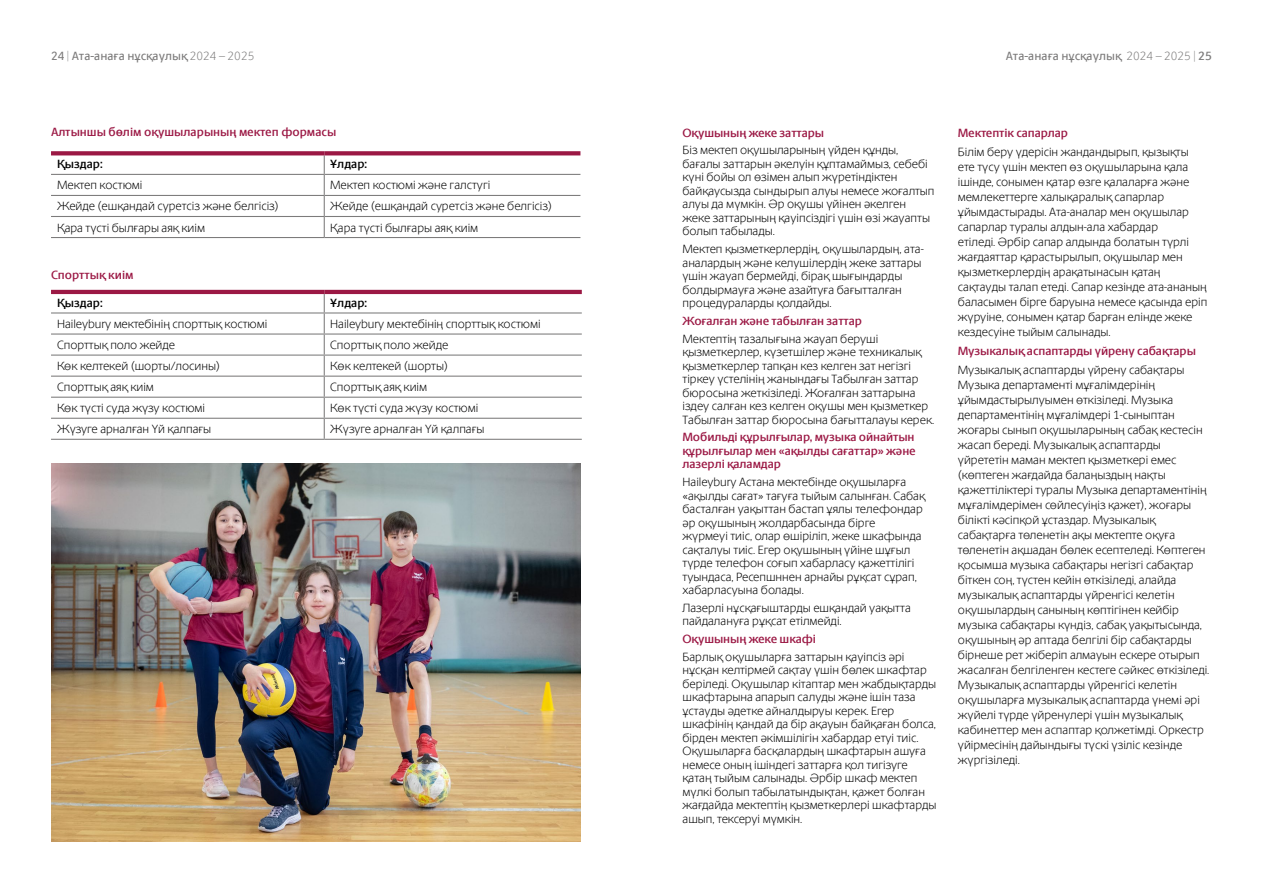
<style>
.page{position:relative;width:1263px;height:893px;background:#fff}
.page>*{position:absolute;margin:0;border:0;box-sizing:border-box;transform-origin:0 0}
.t1{font:300 12px/15px "Berlingske Sans";color:#000}
.t2{font:12px/13.5px "Berlingske Sans D Bd";letter-spacing:-.01em;color:#9b1844;text-align:justify}
.t3{font:500 12px "Berlingske Sans";color:#7c7b7b}
.t4{font:12px "Berlingske Sans D Bd";color:#000}
.s1{font-weight:300}
.s2{font-family:"Berlingske Sans D Bd";font-weight:400}
</style>
<div class="page">
<hr style="left:51px;top:195px;width:273px;height:1px;background:#7c7b7b">
<hr style="left:324px;top:195px;width:256px;height:1px;background:#7c7b7b">
<hr style="left:51px;top:216px;width:273px;height:1px;background:#7c7b7b">
<hr style="left:324px;top:216px;width:256px;height:1px;background:#7c7b7b">
<hr style="left:51px;top:237px;width:273px;height:1px;background:#7c7b7b">
<hr style="left:324px;top:237px;width:256px;height:1px;background:#7c7b7b">
<svg style="left:324px;top:155px;width:1px;height:82px"></svg>
<hr style="left:51px;top:174px;width:273px;height:1px;background:#7c7b7b">
<hr style="left:324px;top:174px;width:256px;height:1px;background:#7c7b7b">
<svg style="left:51px;top:151px;width:273px;height:4px"></svg>
<svg style="left:324px;top:151px;width:256px;height:4px"></svg>
<hr style="left:51px;top:333px;width:273px;height:2px;background:#7c7b7b">
<hr style="left:324px;top:333px;width:258px;height:2px;background:#7c7b7b">
<hr style="left:51px;top:376px;width:273px;height:1px;background:#7c7b7b">
<hr style="left:324px;top:376px;width:258px;height:1px;background:#7c7b7b">
<hr style="left:51px;top:397px;width:273px;height:1px;background:#7c7b7b">
<hr style="left:324px;top:397px;width:258px;height:1px;background:#7c7b7b">
<hr style="left:51px;top:418px;width:273px;height:1px;background:#7c7b7b">
<hr style="left:324px;top:418px;width:258px;height:1px;background:#7c7b7b">
<hr style="left:51px;top:439px;width:273px;height:1px;background:#7c7b7b">
<hr style="left:324px;top:439px;width:258px;height:1px;background:#7c7b7b">
<svg style="left:324px;top:294px;width:1px;height:145px"></svg>
<hr style="left:51px;top:312px;width:273px;height:2px;background:#7c7b7b">
<hr style="left:324px;top:312px;width:258px;height:2px;background:#7c7b7b">
<hr style="left:51px;top:290px;width:273px;height:4px;background:#9b1844">
<hr style="left:324px;top:290px;width:258px;height:4px;background:#9b1844">
<hr style="left:51px;top:355px;width:273px;height:1px;background:#7c7b7b">
<hr style="left:324px;top:355px;width:258px;height:1px;background:#7c7b7b">
<img style="left:51px;top:463px;width:529px;height:379px">
<p class="t3" style="left:51px;top:46px;width:205px">24 | Ата-анаға нұсқаулық <span class="s1">2024 – 2025</span></p>
<p class="t3" style="left:1006px;top:46px;width:208px">Ата-анаға нұсқаулық <span class="s1">2024 – 2025</span> <span class="s2">| 25</span></p>
<p class="t2" style="left:51px;top:125px;width:287px">Алтыншы бөлім оқушыларының мектеп формасы</p>
<p class="t2" style="left:682px;top:125px;width:143px">Оқушының жеке заттары</p>
<p class="t1" style="left:682px;top:143px;width:254px;line-height:13.5px">Біз мектеп оқушыларының үйден құнды, бағалы заттарын әкелуін құптамаймыз, себебі күні бойы ол өзімен алып жүретіндіктен байқаусызда сындырып алуы немесе жоғалтып алуы да мүмкін. Әр оқушы үйінен әкелген жеке заттарының қауіпсіздігі үшін өзі жауапты болып табылады.</p>
<p class="t1" style="left:682px;top:242px;width:243px;line-height:13.5px">Мектеп қызметкерлердің, оқушылардың, ата&shy;аналардың және келушілердің жеке заттары үшін жауап бермейді, бірақ шығындарды болдырмауға және азайтуға бағытталған процедураларды қолдайды.</p>
<p class="t2" style="left:682px;top:313px;width:181px">Жоғалған және табылған заттар</p>
<p class="t1" style="left:682px;top:331px;width:253px;line-height:13.5px">Мектептің тазалығына жауап беруші қызметкерлер, күзетшілер және техникалық қызметкерлер тапқан кез келген зат негізгі тіркеу үстелінің жанындағы Табылған заттар бюросына жеткізіледі. Жоғалған заттарына іздеу салған кез келген оқушы мен қызметкер Табылған заттар бюросына бағытталауы керек.</p>
<p class="t2" style="left:682px;top:430px;width:235px">Мобильді құрылғылар, музыка ойнайтын құрылғылар мен «ақылды сағаттар» және лазерлі қаламдар</p>
<p class="t1" style="left:682px;top:475px;width:244px;line-height:13.5px">Haileybury Астана мектебінде оқушыларға «ақылды сағат» тағуға тыйым салынған. Сабақ басталған уақыттан бастап ұялы телефондар әр оқушының жолдарбасында бірге<br>жүрмеуі тиіс, олар өшіріліп, жеке шкафында сақталуы тиіс. Егер оқушының үйіне шұғыл түрде телефон соғып хабарласу қажеттілігі туындаса, Ресепшннен арнайы рұқсат сұрап, хабарласуына болады.</p>
<p class="t1" style="left:682px;top:600px;width:230px;line-height:13.5px">Лазерлі нұсқағыштарды ешқандай уақытта пайдалануға рұқсат етілмейді.</p>
<p class="t2" style="left:682px;top:632px;width:135px">Оқушының жеке шкафі</p>
<p class="t1" style="left:682px;top:649px;width:256px;line-height:13.5px">Барлық оқушыларға заттарын қауіпсіз әрі нұсқан келтірмей сақтау үшін бөлек шкафтар беріледі. Оқушылар кітаптар мен жабдықтарды шкафтарына апарып салуды және ішін таза ұстауды әдетке айналдыруы керек. Егер шкафінің қандай да бір ақауын байқаған болса, бірден мектеп әкімшілігін хабардар етуі тиіс.<br>Оқушыларға басқалардың шкафтарын ашуға немесе оның ішіндегі заттарға қол тигізуге қатаң тыйым салынады. Әрбір шкаф мектеп мүлкі болып табылатындықтан, қажет болған жағдайда мектептің қызметкерлері шкафтарды ашып, тексеруі мүмкін.</p>
<p class="t4" style="left:57px;top:155px;width:47px">Қыздар:</p>
<p class="t4" style="left:330px;top:155px;width:38px">Ұлдар:</p>
<p class="t1" style="left:57px;top:177px;width:87px">Мектеп костюмі</p>
<p class="t1" style="left:330px;top:177px;width:162px">Мектеп костюмі және галстугі</p>
<p class="t1" style="left:57px;top:198px;width:223px">Жейде (ешқандай суретсіз және белгісіз)</p>
<p class="t1" style="left:330px;top:198px;width:223px">Жейде (ешқандай суретсіз және белгісіз)</p>
<p class="t1" style="left:57px;top:219px;width:150px">Қара түсті былғары аяқ киім</p>
<p class="t1" style="left:330px;top:219px;width:150px">Қара түсті былғары аяқ киім</p>
<p class="t2" style="left:51px;top:267px;width:84px">Спорттық киім</p>
<p class="t4" style="left:57px;top:294px;width:47px">Қыздар:</p>
<p class="t4" style="left:330px;top:294px;width:38px">Ұлдар:</p>
<p class="t1" style="left:57px;top:316px;width:212px">Haileybury мектебінің спорттық костюмі</p>
<p class="t1" style="left:330px;top:316px;width:212px">Haileybury мектебінің спорттық костюмі</p>
<p class="t1" style="left:57px;top:337px;width:120px">Спорттық поло жейде</p>
<p class="t1" style="left:330px;top:337px;width:120px">Спорттық поло жейде</p>
<p class="t1" style="left:57px;top:358px;width:164px">Көк келтекей (шорты/лосины)</p>
<p class="t1" style="left:330px;top:358px;width:119px">Көк келтекей (шорты)</p>
<p class="t1" style="left:57px;top:379px;width:98px">Спорттық аяқ киім</p>
<p class="t1" style="left:330px;top:379px;width:98px">Спорттық аяқ киім</p>
<p class="t1" style="left:57px;top:400px;width:150px">Көк түсті суда жүзу костюмі</p>
<p class="t1" style="left:330px;top:400px;width:150px">Көк түсті суда жүзу костюмі</p>
<p class="t1" style="left:57px;top:421px;width:156px">Жүзуге арналған Үй қалпағы</p>
<p class="t1" style="left:330px;top:421px;width:156px">Жүзуге арналған Үй қалпағы</p>
<p class="t2" style="left:958px;top:125px;width:112px">Мектептік сапарлар</p>
<p class="t1" style="left:958px;top:144px;width:251px">Білім беру үдерісін жандандырып, қызықты ете түсу үшін мектеп өз оқушыларына қала ішінде, сонымен қатар өзге қалаларға және мемлекеттерге халықаралық сапарлар ұйымдастырады. Ата-аналар мен оқушылар сапарлар туралы алдын-ала хабардар<br>етіледі. Әрбір сапар алдында болатын түрлі жағдаяттар қарастырылып, оқушылар мен қызметкерлердің арақатынасын қатаң сақтауды талап етеді. Сапар кезінде ата-ананың баласымен бірге баруына немесе қасында еріп жүруіне, сонымен қатар барған елінде жеке кездесуіне тыйым салынады.</p>
<p class="t2" style="left:958px;top:344px;width:240px">Музыкалық аспаптарды үйрену сабақтары</p>
<p class="t1" style="left:958px;top:362px;width:253px">Музыкалық аспаптарды үйрену сабақтары Музыка департаменті мұғалімдерінің ұйымдастырылуымен өткізіледі. Музыка департаментінің мұғалімдері 1-сыныптан жоғары сынып оқушыларының сабақ кестесін жасап береді. Музыкалық аспаптарды үйрететін маман мектеп қызметкері емес (көптеген жағдайда балаңыздың нақты қажеттіліктері туралы Музыка департаментінің мұғалімдерімен сөйлесуіңіз қажет), жоғары білікті кәсіпқой ұстаздар. Музыкалық сабақтарға төленетін ақы мектепте оқуға төленетін ақшадан бөлек есептеледі. Көптеген қосымша музыка сабақтары негізгі сабақтар біткен соң, түстен кейін өткізіледі, алайда музыкалық аспаптарды үйренгісі келетін оқушылардың санының көптігінен кейбір музыка сабақтары күндіз, сабақ уақытысында, оқушының әр аптада белгілі бір сабақтарды бірнеше рет жіберіп алмауын ескере отырып жасалған белгіленген кестеге сәйкес өткізіледі.<br>Музыкалық аспаптарды үйренгісі келетін оқушыларға музыкалық аспаптарда үнемі әрі жүйелі түрде үйренулері үшін музыкалық кабинеттер мен аспаптар қолжетімді. Оркестр үйірмесінің дайындығы түскі үзіліс кезінде жүргізіледі.</p>
</div>
